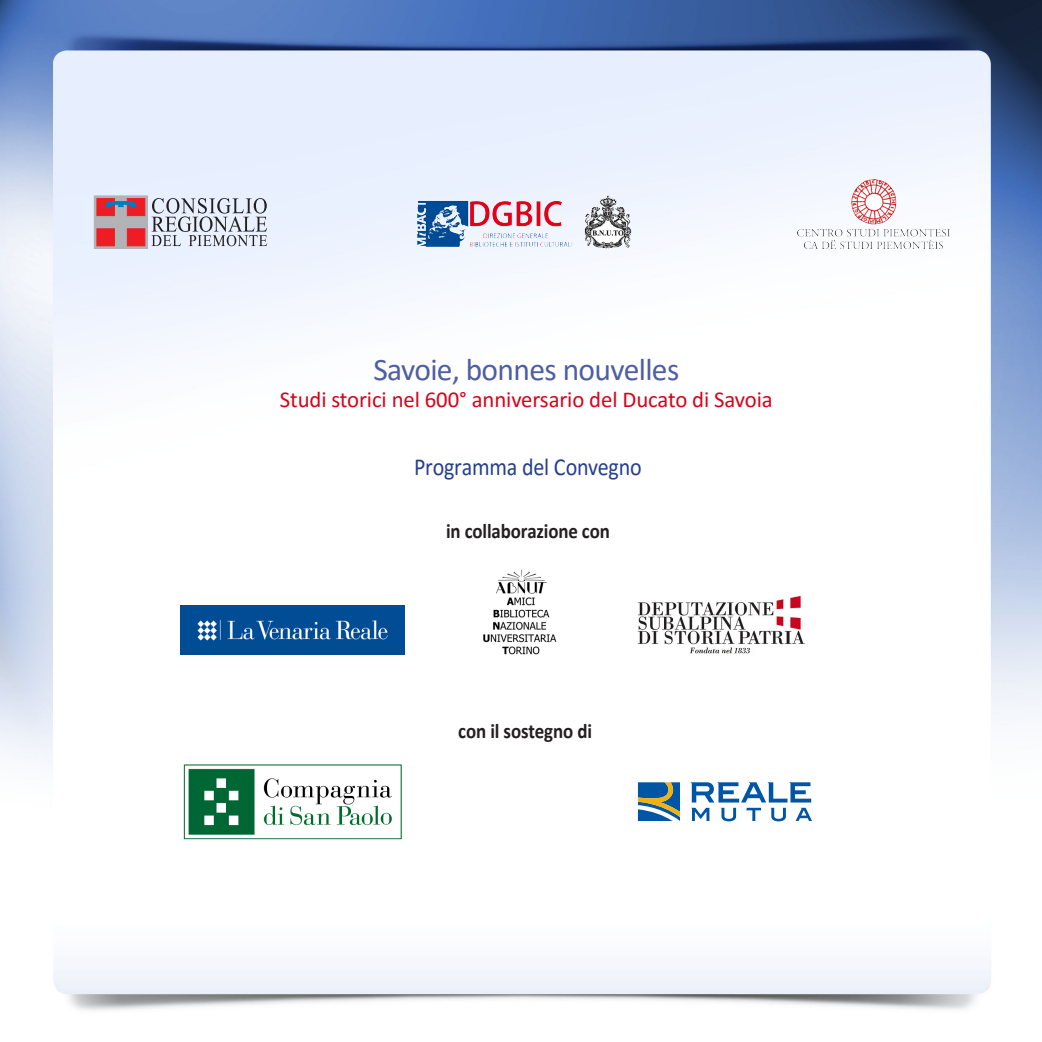
<style>
.page{position:relative;width:1042px;height:1042px;background:#fff}
.page>*{position:absolute;margin:0;border:0;box-sizing:border-box;transform-origin:0 0}
.t1{font:31.5px "Calibri";letter-spacing:-.02em;color:#4f5ea3}
.t2{font:24.5px "Calibri";letter-spacing:-.015em;color:#253f8e;scale:.9 1}
.t3{font:22.75px "Calibri";letter-spacing:-.005em;color:#d9021b}
.t4{font:700 21px "Calibri";letter-spacing:-.01em;color:#231f20;scale:.9 1}
</style>
<div class="page">
<img style="left:1px;top:1px;width:1041px;height:1010px">
<img style="left:473px;top:563px;width:96px;height:96px">
<img style="left:180px;top:606px;width:224px;height:48px">
<img style="left:638px;top:595px;width:170px;height:60px">
<img style="left:182px;top:763px;width:222px;height:78px">
<svg style="left:96px;top:197px;width:50px;height:50px"></svg>
<div style="left:94px;top:195px;width:54px;height:54px;border:1px solid #b2b3b7"></div>
<div style="left:127px;top:228px;width:18px;height:18px;background:#ee1d23;border:1px solid #ee1d23"></div>
<div style="left:97px;top:228px;width:18px;height:18px;background:#ee1d23;border:1px solid #ee1d23"></div>
<div style="left:97px;top:198px;width:18px;height:18px;background:#ee1d23"></div>
<div style="left:127px;top:198px;width:18px;height:18px;background:#ee1d23"></div>
<svg style="left:105px;top:201px;width:32px;height:6px"></svg>
<svg style="left:151px;top:198px;width:116px;height:48px;background:#bbc0cb"></svg>
<img style="left:798px;top:180px;width:151px;height:69px">
<img style="left:415px;top:195px;width:192px;height:54px">
<img style="left:574px;top:196px;width:68px;height:52px">
<svg style="left:638px;top:782px;width:42px;height:39px;background:#517d92"></svg>
<svg style="left:691px;top:782px;width:120px;height:20px"></svg>
<svg style="left:691px;top:808px;width:18px;height:13px"></svg>
<svg style="left:721px;top:808px;width:15px;height:13px"></svg>
<svg style="left:746px;top:808px;width:15px;height:13px"></svg>
<svg style="left:770px;top:808px;width:16px;height:13px"></svg>
<svg style="left:795px;top:808px;width:17px;height:13px"></svg>
<h1 class="t1" style="left:373px;top:348px;width:307px">Savoie, bonnes nouvelles</h1>
<p class="t3" style="left:280px;top:384px;width:494px">Studi storici nel 600° anniversario del Ducato di Savoia</p>
<p class="t2" style="left:414px;top:449px;width:254px">Programma del Convegno</p>
<p class="t4" style="left:446px;top:516px;width:184px">in collaborazione con</p>
<p class="t4" style="left:458px;top:716px;width:150px">con il sostegno di</p>
</div>
